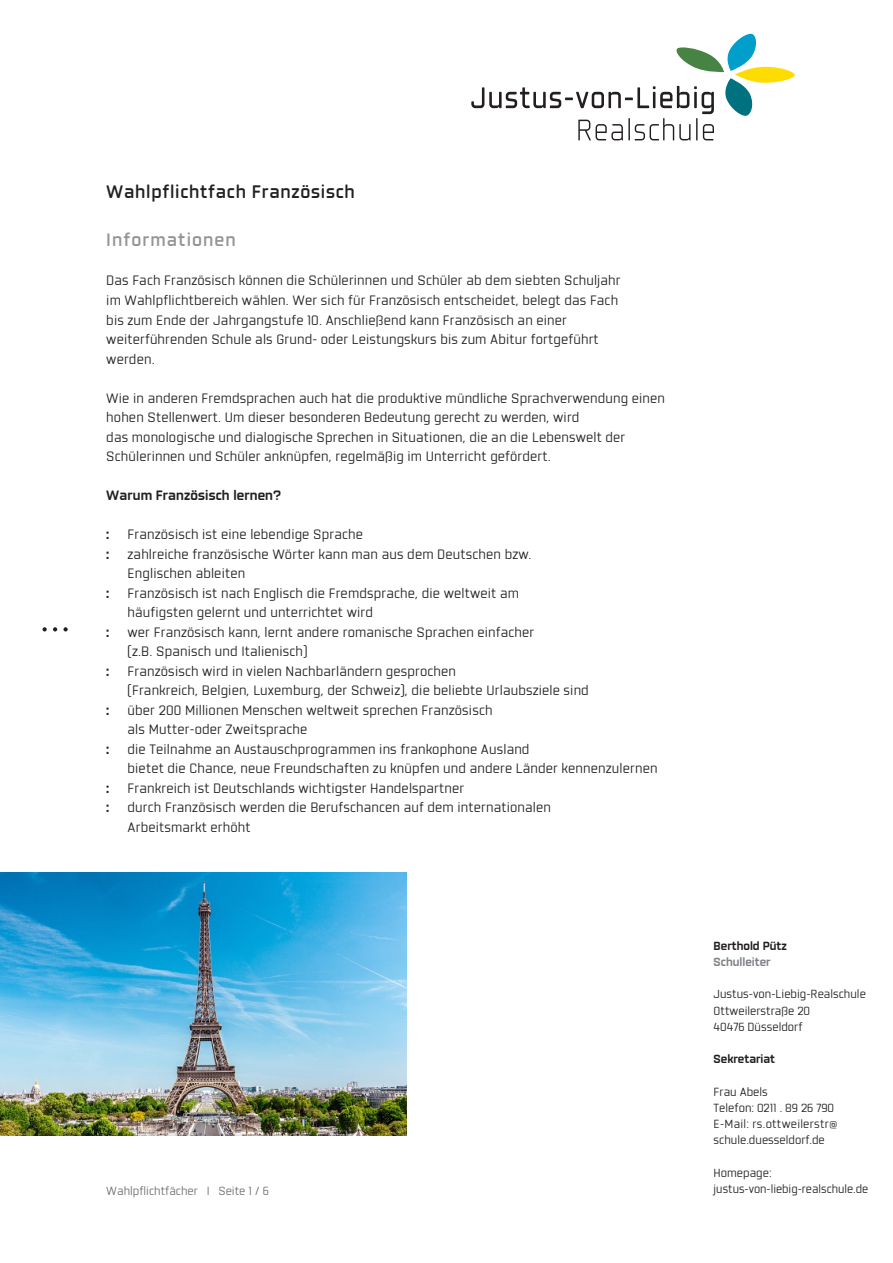
<style>
.page{position:relative;width:893px;height:1263px;background:#fff}
.page>*{position:absolute;margin:0;border:0;box-sizing:border-box;transform-origin:0 0}
.Headline_black_12___16{font:600 18px "Revx Neue R";letter-spacing:.04em;color:#231f20}
.Headline_grau_12___16{font:600 18px "Revx Neue R";letter-spacing:.06em;color:#939598}
.t1{font:13.5px/19.5px "Revx Neue R";letter-spacing:.01em;color:#231f20}
.Zwischenhead_bold_9_13_revx{font:700 13.5px "Revx Neue R";letter-spacing:.01em;color:#231f20}
.t2{font:11.7px/16.2px "Revx Neue R";color:#231f20}
.t3{font:11.7px "Revx Neue R";color:#6c6d70}
.t4{font:700 11.7px "Revx Neue R";color:#231f20}
.t5{font:700 11.7px "Revx Neue R";color:#808285}
</style>
<div class="page">
<svg style="left:43px;top:627px;width:4px;height:4px"></svg>
<svg style="left:53px;top:627px;width:4px;height:4px"></svg>
<svg style="left:63px;top:627px;width:5px;height:4px"></svg>
<div style="left:735px;top:67px;width:60px;height:16px;background:#ffdc01;border-radius:50%"></div>
<svg style="left:471px;top:33px;width:287px;height:107px"></svg>
<img style="left:0;top:872px;width:406px;height:263px">
<p class="Headline_black_12___16" style="left:106px;top:182px;width:250px">Wahlpflichtfach Französisch</p>
<p class="Headline_grau_12___16" style="left:106px;top:230px;width:131px">Informationen</p>
<p class="t1" style="left:106px;top:271px;width:516px">Das Fach Französisch können die Schülerinnen und Schüler ab dem siebten Schuljahr</p>
<p class="t1" style="left:106px;top:290px;width:513px">im Wahlpflichtbereich wählen. Wer sich für Französisch entscheidet, belegt das Fach</p>
<p class="t1" style="left:106px;top:310px;width:462px">bis zum Ende der Jahrgangstufe 10. Anschließend kann Französisch an einer</p>
<p class="t1" style="left:106px;top:329px;width:494px">weiterführenden Schule als Grund- oder Leistungskurs bis zum Abitur fortgeführt</p>
<p class="t1" style="left:106px;top:349px;width:50px">werden.</p>
<p class="t1" style="left:106px;top:388px;width:560px">Wie in anderen Fremdsprachen auch hat die produktive mündliche Sprachverwendung einen hohen Stellenwert. Um dieser besonderen Bedeutung gerecht zu werden, wird<br>das monologische und dialogische Sprechen in Situationen, die an die Lebenswelt der Schülerinnen und Schüler anknüpfen, regelmäßig im Unterricht gefördert.</p>
<p class="Zwischenhead_bold_9_13_revx" style="left:106px;top:487px;width:176px">Warum Französisch lernen?</p>
<p class="Zwischenhead_bold_9_13_revx" style="left:106px;top:526px;width:5px">:</p>
<p class="t1" style="left:128px;top:524px;width:237px">Französisch ist eine lebendige Sprache</p>
<p class="Zwischenhead_bold_9_13_revx" style="left:106px;top:546px;width:5px">:</p>
<p class="t1" style="left:128px;top:544px;width:405px">zahlreiche französische Wörter kann man aus dem Deutschen bzw.<br>Englischen ableiten</p>
<p class="Zwischenhead_bold_9_13_revx" style="left:106px;top:585px;width:5px">:</p>
<p class="t1" style="left:128px;top:583px;width:393px">Französisch ist nach Englisch die Fremdsprache, die weltweit am häufigsten gelernt und unterrichtet wird</p>
<p class="Zwischenhead_bold_9_13_revx" style="left:106px;top:624px;width:5px">:</p>
<p class="t1" style="left:128px;top:622px;width:408px">wer Französisch kann, lernt andere romanische Sprachen einfacher (z.B. Spanisch und Italienisch)</p>
<p class="Zwischenhead_bold_9_13_revx" style="left:106px;top:663px;width:5px">:</p>
<p class="t1" style="left:128px;top:661px;width:463px">Französisch wird in vielen Nachbarländern gesprochen<br>(Frankreich, Belgien, Luxemburg, der Schweiz), die beliebte Urlaubsziele sind</p>
<p class="Zwischenhead_bold_9_13_revx" style="left:106px;top:702px;width:5px">:</p>
<p class="t1" style="left:128px;top:700px;width:366px">über 200 Millionen Menschen weltweit sprechen Französisch als Mutter-oder Zweitsprache</p>
<p class="Zwischenhead_bold_9_13_revx" style="left:106px;top:741px;width:5px">:</p>
<p class="t1" style="left:128px;top:739px;width:531px">die Teilnahme an Austauschprogrammen ins frankophone Ausland<br>bietet die Chance, neue Freundschaften zu knüpfen und andere Länder kennenzulernen</p>
<p class="Zwischenhead_bold_9_13_revx" style="left:106px;top:780px;width:5px">:</p>
<p class="t1" style="left:128px;top:778px;width:338px">Frankreich ist Deutschlands wichtigster Handelspartner</p>
<p class="Zwischenhead_bold_9_13_revx" style="left:106px;top:799px;width:5px">:</p>
<p class="t1" style="left:128px;top:797px;width:425px">durch Französisch werden die Berufschancen auf dem internationalen<br>Arbeitsmarkt erhöht</p>
<p class="t4" style="left:714px;top:939px;width:75px">Berthold Pütz</p>
<p class="t5" style="left:714px;top:955px;width:59px">Schulleiter</p>
<p class="t2" style="left:714px;top:986px;width:154px">Justus-von-Liebig-Realschule<br>Ottweilerstraße 20<br>40476 Düsseldorf</p>
<p class="t4" style="left:714px;top:1052px;width:63px">Sekretariat</p>
<p class="t2" style="left:714px;top:1083px;width:125px">Frau Abels<br>Telefon: 0211 . 89 26 790<br>E-Mail: rs.ottweilerstr@ schule.duesseldorf.de</p>
<p class="t2" style="left:714px;top:1164px;width:60px">Homepage:</p>
<p class="t3" style="left:106px;top:1184px;width:164px">Wahlpflichtfächer I Seite 1 / 6</p>
<p class="t2" style="left:714px;top:1180px;width:156px">justus-von-liebig-realschule.de</p>
</div>
